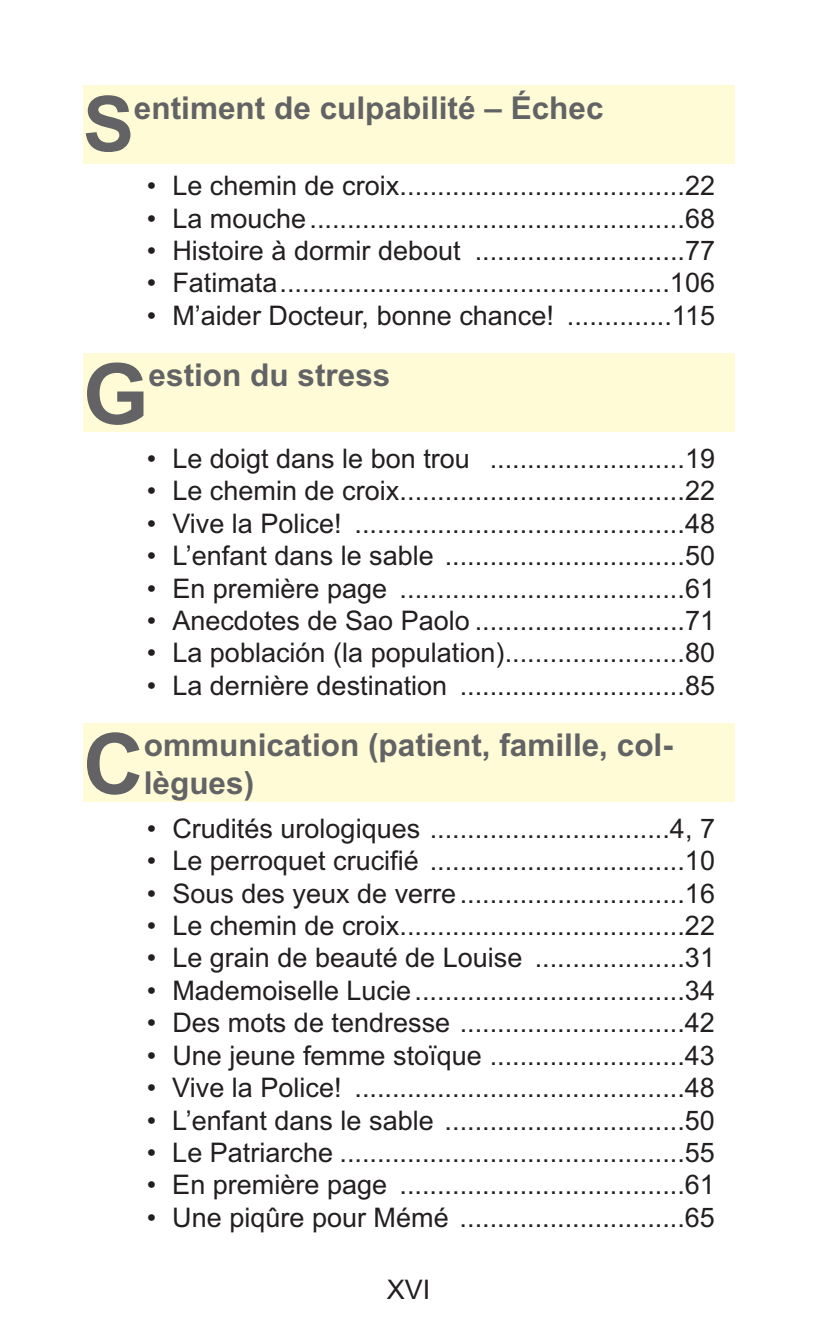
<style>
.page{position:relative;width:830px;height:1340px;background:#fff}
.page>*{position:absolute;margin:0;border:0;box-sizing:border-box;transform-origin:0 0}
.t1{font:700 84.38px "Arial";color:#636366}
.t2{font:700 76.73px "Arial";color:#636366}
.t3{font:700 31.5px/37.8px "Arial";color:#636366}
.t4{font:27px "Arial";color:#231f20}
</style>
<div class="page">
<div style="left:83px;top:85px;width:650px;height:79px;background:#fffbd6"></div>
<div style="left:83px;top:353px;width:650px;height:78px;background:#fffbd6"></div>
<div style="left:83px;top:723px;width:650px;height:78px;background:#fffbd6"></div>
<h2 class="t2" style="left:83px;top:80px;width:53px">S</h2>
<p class="t3" style="left:134px;top:89px;width:471px">entiment de culpabilité – Échec</p>
<p class="t4" style="left:147px;top:170px;width:569px">• Le chemin de croix......................................22</p>
<p class="t4" style="left:147px;top:202px;width:569px">• La mouche..................................................68</p>
<p class="t4" style="left:147px;top:235px;width:569px">• Histoire à dormir debout ............................77</p>
<p class="t4" style="left:147px;top:267px;width:569px">• Fatimata....................................................106</p>
<p class="t4" style="left:147px;top:300px;width:569px">• M’aider Docteur, bonne chance! ..............115</p>
<h1 class="t1" style="left:83px;top:345px;width:67px">G</h1>
<p class="t3" style="left:148px;top:356px;width:243px">estion du stress</p>
<p class="t4" style="left:147px;top:443px;width:569px">• Le doigt dans le bon trou ..........................19</p>
<p class="t4" style="left:147px;top:475px;width:569px">• Le chemin de croix......................................22</p>
<p class="t4" style="left:147px;top:507px;width:569px">• Vive la Police! ............................................48</p>
<p class="t4" style="left:147px;top:540px;width:569px">• L’enfant dans le sable ................................50</p>
<p class="t4" style="left:147px;top:572px;width:569px">• En première page ......................................61</p>
<p class="t4" style="left:147px;top:605px;width:569px">• Anecdotes de Sao Paolo ............................71</p>
<p class="t4" style="left:147px;top:637px;width:569px">• La población (la population)........................80</p>
<p class="t4" style="left:147px;top:669px;width:569px">• La dernière destination ..............................85</p>
<h1 class="t1" style="left:83px;top:715px;width:62px">C</h1>
<p class="t3" style="left:144px;top:726px;width:528px">ommunication (patient, famille, col&shy;lègues)</p>
<p class="t4" style="left:147px;top:812px;width:569px">• Crudités urologiques ................................4, 7</p>
<p class="t4" style="left:147px;top:845px;width:569px">• Le perroquet crucifié ..................................10</p>
<p class="t4" style="left:147px;top:877px;width:569px">• Sous des yeux de verre..............................16</p>
<p class="t4" style="left:147px;top:910px;width:569px">• Le chemin de croix......................................22</p>
<p class="t4" style="left:147px;top:942px;width:569px">• Le grain de beauté de Louise ....................31</p>
<p class="t4" style="left:147px;top:974px;width:569px">• Mademoiselle Lucie....................................34</p>
<p class="t4" style="left:147px;top:1007px;width:569px">• Des mots de tendresse ..............................42</p>
<p class="t4" style="left:147px;top:1039px;width:569px">• Une jeune femme stoïque ..........................43</p>
<p class="t4" style="left:147px;top:1072px;width:569px">• Vive la Police! ............................................48</p>
<p class="t4" style="left:147px;top:1104px;width:569px">• L’enfant dans le sable ................................50</p>
<p class="t4" style="left:147px;top:1136px;width:569px">• Le Patriarche ..............................................55</p>
<p class="t4" style="left:147px;top:1169px;width:569px">• En première page ......................................61</p>
<p class="t4" style="left:147px;top:1201px;width:569px">• Une piqûre pour Mémé ..............................65</p>
<p class="t4" style="left:386px;top:1273px;width:45px">XVI</p>
</div>
